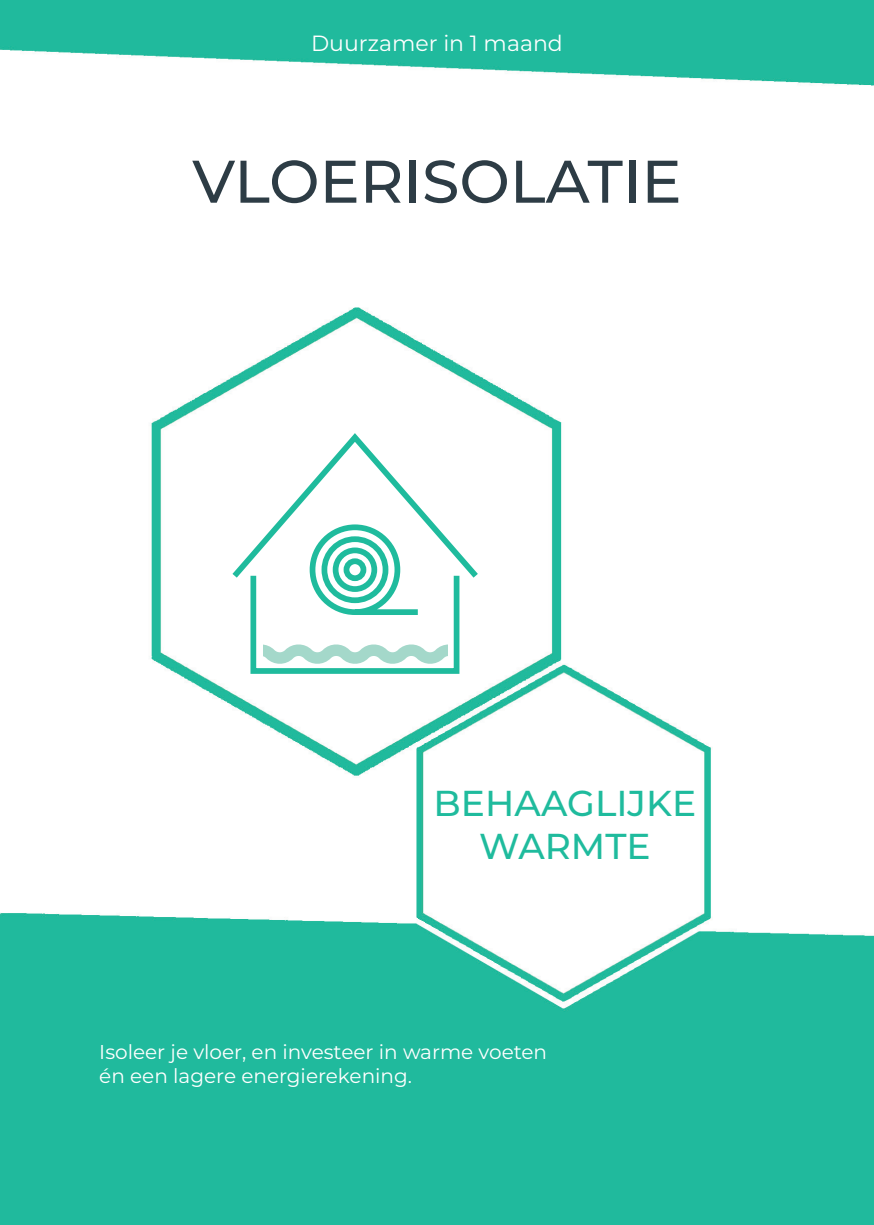
<style>
.page{position:relative;width:874px;height:1225px;background:#fff}
.page>*{position:absolute;margin:0;border:0;box-sizing:border-box;transform-origin:0 0}
.t1{font:500 60px "Montserrat";color:#2d3c45}
.t2{font:500 36px/43.2px "Montserrat";color:#1fbb9d;text-align:center}
.t3{font:22px "Montserrat";color:#fff}
.t4{font:20px/24px "Montserrat";color:#fff}
</style>
<div class="page">
<img style="left:0;top:0;width:873px;height:1225px">
<svg style="left:226px;top:429px;width:257px;height:247px"></svg>
<svg style="left:263px;top:639px;width:184px;height:27px"></svg>
<p class="t3" style="left:311px;top:28px;width:253px">Duurzamer in 1 maand</p>
<h1 class="t1" style="left:192px;top:139px;width:490px">VLOERISOLATIE</h1>
<h2 class="t2" style="left:433px;top:780px;width:264px">BEHAAGLIJKE<br>WARMTE</h2>
<p class="t4" style="left:99px;top:1039px;width:449px">Isoleer je vloer, en investeer in warme voeten én een lagere energierekening.</p>
</div>
